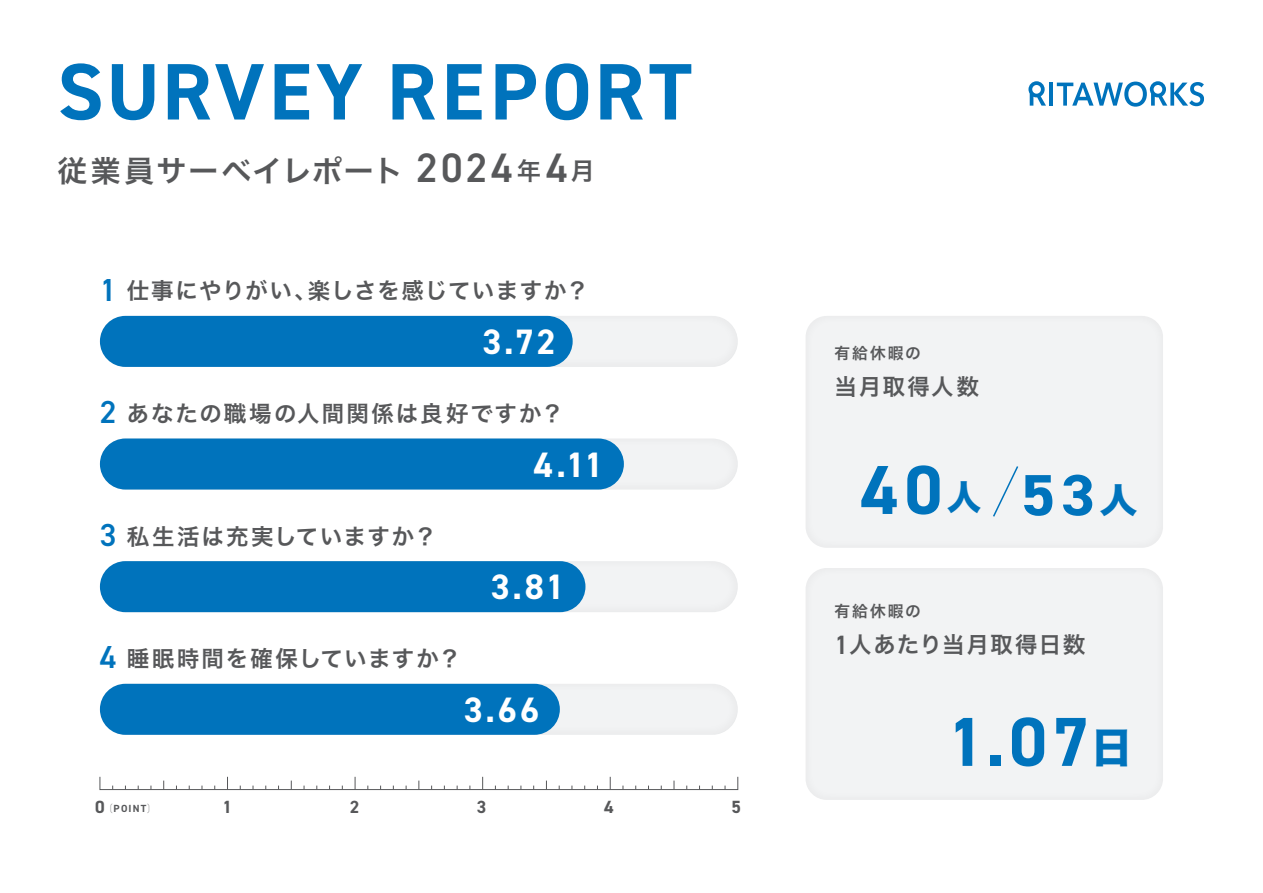
<style>
.page{position:relative;width:1263px;height:893px;background:#fff}
.page>*{position:absolute;margin:0;border:0;box-sizing:border-box;transform-origin:0 0}
.t1{font:700 80.25px "DIN2014";letter-spacing:.055em;color:#0073bc}
.t2{font:700 69.45px "DIN2014";color:#0073bc}
.t3{font:600 41.25px "DIN2014";color:#57585a}
.t4{font:700 35.4px "DIN2014";letter-spacing:.055em;color:#fff}
.t5{font:600 31.8px "DIN2014";color:#0073bc}
.t6{font:29.85px "Hiragino Sans W6";letter-spacing:.06em;color:#57585a}
.t7{font:22.5px "Hiragino Sans W6";letter-spacing:.08em;color:#57585a}
.t8{font:22.5px "Hiragino Sans W6";letter-spacing:.05em;color:#57585a}
.t9{font:22.5px "Hiragino Sans W6";letter-spacing:.055em;color:#57585a}
.t10{font:700 17.7px "DIN2014";color:#57585a}
.t11{font:15.75px "Hiragino Sans W6";letter-spacing:.125em;color:#57585a}
.t12{font:700 10.35px "DIN2014";letter-spacing:.115em;color:#57585a}
.s1{font-family:"Hiragino Sans W6";font-weight:400;font-size:24.45px}
.s2{font-size:34.5px}
.s3{font-size:17.7px}
.s4{font-weight:200}
.s5{font-family:"Hiragino Sans W8";font-weight:400;font-size:34.65px}
.s6{font-size:58.35px}
.s7{font-family:"DIN2014";font-weight:600;font-size:26.55px}
.s8{font-size:67.65px}
.s9{font-family:"Hiragino Sans W8";font-weight:400;font-size:41.25px}
</style>
<div class="page">
<div style="left:100px;top:316px;width:638px;height:51px;background:#f2f3f4;border-radius:26px"></div>
<div style="left:100px;top:438px;width:638px;height:52px;background:#f2f3f4;border-radius:26px"></div>
<div style="left:100px;top:561px;width:638px;height:51px;background:#f2f3f4;border-radius:26px"></div>
<div style="left:100px;top:684px;width:638px;height:51px;background:#f2f3f4;border-radius:26px"></div>
<hr style="left:1049px;top:83px;width:4px;height:23px;background:#0073bc">
<svg style="left:1028px;top:81px;width:18px;height:25px"></svg>
<svg style="left:1057px;top:81px;width:147px;height:26px"></svg>
<div style="left:100px;top:316px;width:473px;height:51px;background:#0073bc;border-radius:26px"></div>
<div style="left:100px;top:438px;width:524px;height:52px;background:#0073bc;border-radius:26px"></div>
<div style="left:100px;top:561px;width:485px;height:51px;background:#0073bc;border-radius:26px"></div>
<div style="left:100px;top:684px;width:460px;height:51px;background:#0073bc;border-radius:26px"></div>
<div style="left:100px;top:776px;width:638px;height:14px;border:1px solid #57585a"></div>
<svg style="left:227px;top:777px;width:1px;height:12px"></svg>
<svg style="left:482px;top:777px;width:1px;height:12px"></svg>
<svg style="left:610px;top:777px;width:1px;height:12px"></svg>
<svg style="left:355px;top:777px;width:1px;height:12px"></svg>
<div style="left:805px;top:316px;width:358px;height:232px;background:#f2f3f4;border-radius:21px"></div>
<div style="left:805px;top:568px;width:358px;height:232px;background:#f2f3f4;border-radius:21px"></div>
<svg style="left:993px;top:466px;width:26px;height:51px"></svg>
<h1 class="t1" style="left:57px;top:38px;width:636px">SURVEY REPORT</h1>
<h3 class="t6" style="left:57px;top:144px;width:347px">従業員サーベイレポート</h3>
<h3 class="t3" style="left:416px;top:140px;width:180px">2024<span class="s1">年</span>4<span class="s1">月</span></h3>
<h3 class="t5" style="left:100px;top:268px;width:18px">1</h3>
<p class="t8" style="left:127px;top:270px;width:463px">仕事にやりがい、楽しさを感じていますか？</p>
<h3 class="t4" style="left:483px;top:318px;width:74px">3<span class="s2">.</span>72</h3>
<h3 class="t5" style="left:100px;top:391px;width:18px">2</h3>
<p class="t7" style="left:127px;top:393px;width:438px">あなたの職場の人間関係は良好ですか？</p>
<h3 class="t4" style="left:534px;top:441px;width:71px">4<span class="s2">.</span>11</h3>
<h3 class="t5" style="left:100px;top:514px;width:18px">3</h3>
<p class="t7" style="left:127px;top:516px;width:311px">私生活は充実していますか？</p>
<h3 class="t4" style="left:491px;top:564px;width:75px">3<span class="s2">.</span>81</h3>
<h3 class="t5" style="left:100px;top:636px;width:18px">4</h3>
<p class="t7" style="left:127px;top:638px;width:336px">睡眠時間を確保していますか？</p>
<h3 class="t4" style="left:464px;top:686px;width:77px">3<span class="s2">.</span>66</h3>
<p class="t12" style="left:95px;top:801px;width:56px"><span class="s3">0</span> <span class="s4">(</span>POINT<span class="s4">)</span></p>
<p class="t10" style="left:222px;top:795px;width:11px">1</p>
<p class="t10" style="left:350px;top:795px;width:11px">2</p>
<p class="t10" style="left:477px;top:795px;width:11px">3</p>
<p class="t10" style="left:604px;top:795px;width:11px">4</p>
<p class="t10" style="left:731px;top:795px;width:11px">5</p>
<p class="t11" style="left:835px;top:339px;width:88px">有給休暇の</p>
<p class="t7" style="left:835px;top:366px;width:146px">当月取得人数</p>
<h2 class="t2" style="left:861px;top:444px;width:278px">40<span class="s5">人</span> <span class="s6">53</span><span class="s5">人</span></h2>
<p class="t11" style="left:835px;top:597px;width:88px">有給休暇の</p>
<p class="t9" style="left:835px;top:624px;width:252px"><span class="s7">1</span>人あたり当月取得日数</p>
<h2 class="t2" style="left:947px;top:696px;width:187px">1<span class="s8">.</span>07<span class="s9">日</span></h2>
</div>
